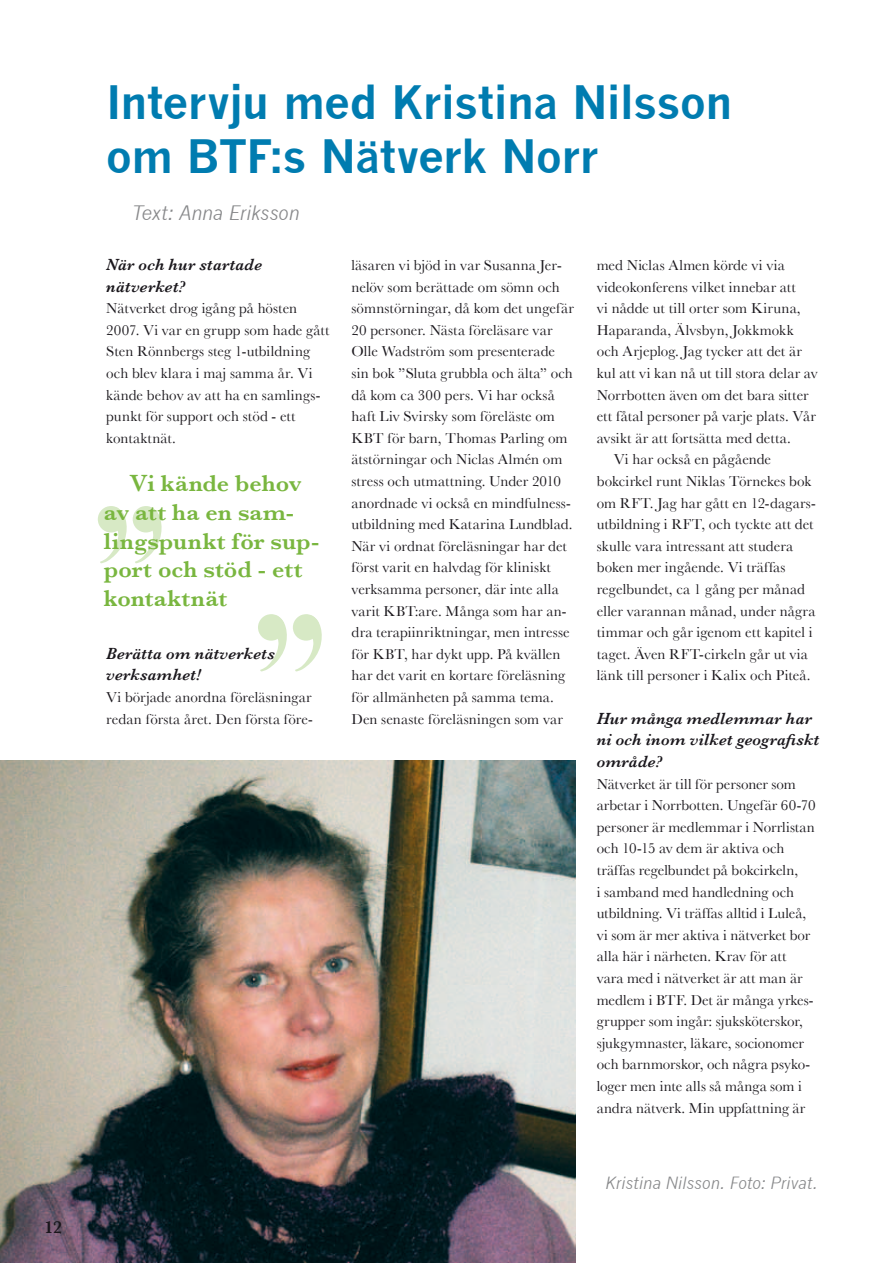
<style>
.page{position:relative;width:893px;height:1263px;background:#fff}
.page>*{position:absolute;margin:0;border:0;box-sizing:border-box;transform-origin:0 0}
.t1{font:700 45px/54px "News Gothic";letter-spacing:-.015em;color:#007cb0}
.t2{font:600 24px/28.8px "Baskerville";letter-spacing:.005em;color:#79b63f}
.t3{font:italic 19.5px "News Gothic";letter-spacing:-.01em;color:#87888a}
.t4{font:600 18px "Baskerville";color:#1a171c}
.t5{font:italic 600 16.5px/21.6px "Baskerville";letter-spacing:.015em;color:#1a171c}
.t6{font:italic 16.5px "News Gothic";color:#87888a}
.t7{font:15px/21.6px "Baskerville";letter-spacing:.01em;color:#1a171c}
</style>
<div class="page">
<div style="left:133px;top:506px;width:26px;height:27px;background:#d7e9c5;border-radius:50%"></div>
<svg style="left:99px;top:506px;width:28px;height:58px"></svg>
<svg style="left:134px;top:506px;width:28px;height:58px"></svg>
<svg style="left:258px;top:614px;width:27px;height:27px"></svg>
<svg style="left:293px;top:614px;width:26px;height:27px"></svg>
<svg style="left:260px;top:614px;width:27px;height:58px"></svg>
<svg style="left:295px;top:614px;width:27px;height:58px"></svg>
<img style="left:0;top:761px;width:575px;height:502px">
<p class="t4" style="left:45px;top:1217px;width:19px">12</p>
<h1 class="t1" style="left:106px;top:75px;width:627px">Intervju med Kristina Nilsson om BTF:s Nätverk Norr</h1>
<h3 class="t3" style="left:132px;top:202px;width:169px">Text: Anna Eriksson</h3>
<p class="t5" style="left:106px;top:254px;width:157px">När och hur startade nätverket?</p>
<p class="t7" style="left:106px;top:297px;width:225px">Nätverket drog igång på hösten<br>2007. Vi var en grupp som hade gått<br>Sten Rönnbergs steg 1-utbildning och blev klara i maj samma år. Vi kände behov av att ha en samlings&shy;punkt för support och stöd - ett kontaktnät.</p>
<h2 class="t2" style="left:104px;top:469px;width:217px;text-indent:26px">Vi kände behov av att ha en sam&shy;lingspunkt för sup&shy;port och stöd - ett kontaktnät</h2>
<p class="t5" style="left:106px;top:642px;width:170px">Berätta om nätverkets verksamhet!</p>
<p class="t7" style="left:106px;top:686px;width:208px">Vi började anordna föreläsningar redan första året. Den första före-</p>
<p class="t7" style="left:351px;top:254px;width:224px">läsaren vi bjöd in var Susanna Jer&shy;nelöv som berättade om sömn och sömnstörningar, då kom det ungefär 20 personer. Nästa föreläsare var Olle Wadström som presenterade sin bok ”Sluta grubbla och älta” och då kom ca 300 pers. Vi har också haft Liv Svirsky som föreläste om KBT för barn, Thomas Parling om ätstörningar och Niclas Almén om stress och utmattning. Under 2010 anordnade vi också en mindfulness&shy;utbildning med Katarina Lundblad.<br>När vi ordnat föreläsningar har det först varit en halvdag för kliniskt verksamma personer, där inte alla varit KBT:are. Många som har an&shy;dra terapiinriktningar, men intresse för KBT, har dykt upp. På kvällen har det varit en kortare föreläsning för allmänheten på samma tema.<br>Den senaste föreläsningen som var</p>
<p class="t7" style="left:597px;top:254px;width:190px">med Niclas Almen körde vi via</p>
<p class="t7" style="left:597px;top:276px;width:201px">videokonferens vilket innebar att</p>
<p class="t7" style="left:597px;top:297px;width:205px">vi nådde ut till orter som Kiruna,</p>
<p class="t7" style="left:597px;top:319px;width:198px">Haparanda, Älvsbyn, Jokkmokk</p>
<p class="t7" style="left:597px;top:341px;width:207px">och Arjeplog. Jag tycker att det är</p>
<p class="t7" style="left:597px;top:362px;width:222px">kul att vi kan nå ut till stora delar av</p>
<p class="t7" style="left:597px;top:384px;width:213px">Norrbotten även om det bara sitter</p>
<p class="t7" style="left:597px;top:405px;width:221px">ett fåtal personer på varje plats. Vår</p>
<p class="t7" style="left:597px;top:427px;width:196px">avsikt är att fortsätta med detta.</p>
<p class="t7" style="left:614px;top:449px;width:159px">Vi har också en pågående</p>
<p class="t7" style="left:597px;top:470px;width:216px">bokcirkel runt Niklas Törnekes bok</p>
<p class="t7" style="left:597px;top:492px;width:221px">om RFT. Jag har gått en 12-dagars-</p>
<p class="t7" style="left:597px;top:513px;width:218px">utbildning i RFT, och tyckte att det</p>
<p class="t7" style="left:597px;top:535px;width:198px">skulle vara intressant att studera</p>
<p class="t7" style="left:597px;top:557px;width:190px">boken mer ingående. Vi träffas</p>
<p class="t7" style="left:597px;top:578px;width:210px">regelbundet, ca 1 gång per månad</p>
<p class="t7" style="left:597px;top:600px;width:220px">eller varannan månad, under några</p>
<p class="t7" style="left:597px;top:621px;width:217px">timmar och går igenom ett kapitel i</p>
<p class="t7" style="left:597px;top:643px;width:213px">taget. Även RFT-cirkeln går ut via</p>
<p class="t7" style="left:597px;top:665px;width:215px">länk till personer i Kalix och Piteå.</p>
<p class="t5" style="left:597px;top:707px;width:224px">Hur många medlemmar har ni och inom vilket geografiskt område?</p>
<p class="t7" style="left:597px;top:773px;width:220px">Nätverket är till för personer som arbetar i Norrbotten. Ungefär 60-70 personer är medlemmar i Norrlistan och 10-15 av dem är aktiva och träffas regelbundet på bokcirkeln,<br>i samband med handledning och utbildning. Vi träffas alltid i Luleå, vi som är mer aktiva i nätverket bor alla här i närheten. Krav för att vara med i nätverket är att man är medlem i BTF. Det är många yrkes&shy;grupper som ingår: sjuksköterskor, sjukgymnaster, läkare, socionomer och barnmorskor, och några psyko&shy;loger men inte alls så många som i andra nätverk. Min uppfattning är</p>
<p class="t6" style="left:605px;top:1173px;width:214px">Kristina Nilsson. Foto: Privat.</p>
</div>
